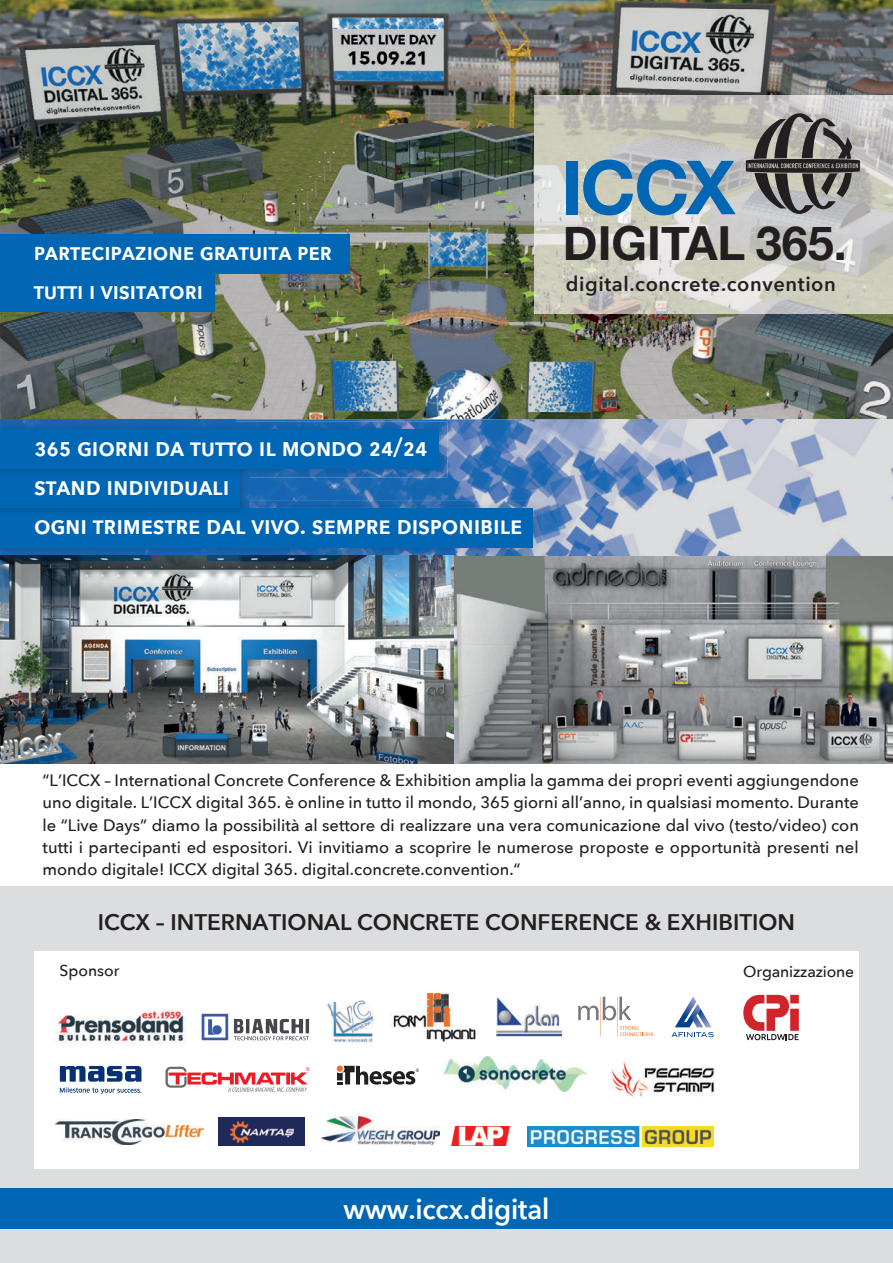
<style>
.page{position:relative;width:893px;height:1263px;background:#dcdddf}
.page>*{position:absolute;margin:0;border:0;box-sizing:border-box;transform-origin:0 0}
.t1{font:700 46.95px "Helvetica Neue";color:#231f20}
.t2{font:600 28.5px "Avenir Next";letter-spacing:-.005em;color:#fff;scale:.95 1}
.t3{font:600 25.5px "Avenir Next";letter-spacing:-.005em;color:#fff;scale:.95 1}
.t4{font:600 24px "Avenir Next";letter-spacing:-.005em;color:#fff;scale:.95 1}
.t5{font:600 22.5px "Avenir Next";color:#231f20}
.t6{font:600 20.1px "Avenir Next";letter-spacing:.03em;color:#231f20}
.t7{font:500 16.5px/22.2px "Avenir Next";color:#231f20;text-align:justify}
.t8{font:500 15.75px "Avenir Next";letter-spacing:-.01em;color:#231f20}
</style>
<div class="page">
<img style="left:0;top:0;width:893px;height:419px">
<div style="left:0;top:764px;width:893px;height:122px;background:#fff"></div>
<img style="left:235px;top:419px;width:658px;height:137px">
<img style="left:0;top:419px;width:235px;height:2px">
<div style="left:0;top:1188px;width:893px;height:41px;background:#0166b3"></div>
<img style="left:534px;top:95px;width:359px;height:218px">
<svg style="left:583px;top:160px;width:153px;height:55px;background:#6b9ab8"></svg>
<div style="left:566px;top:161px;width:12px;height:53px;background:#0166b3"></div>
<svg style="left:746px;top:113px;width:114px;height:101px;background:#83817e"></svg>
<div style="left:0;top:274px;width:215px;height:38px;background:#0166b3"></div>
<div style="left:0;top:235px;width:350px;height:39px;background:#0166b3"></div>
<img style="left:0;top:500px;width:542px;height:56px">
<div style="left:0;top:508px;width:533px;height:39px;background:#0166b3"></div>
<img style="left:240px;top:478px;width:9px;height:22px">
<div style="left:0;top:469px;width:240px;height:39px;background:#0166b3"></div>
<img style="left:0;top:421px;width:447px;height:57px">
<img style="left:0;top:469px;width:240px;height:9px">
<div style="left:0;top:429px;width:438px;height:40px;background:#0166b3"></div>
<img style="left:453px;top:556px;width:440px;height:208px">
<div style="left:34px;top:951px;width:825px;height:218px;background:#fff"></div>
<img style="left:0;top:556px;width:453px;height:208px">
<svg style="left:743px;top:995px;width:56px;height:45px"></svg>
<img style="left:334px;top:1000px;width:31px;height:2px">
<img style="left:327px;top:1002px;width:46px;height:41px">
<svg style="left:202px;top:1014px;width:26px;height:26px"></svg>
<svg style="left:234px;top:1019px;width:75px;height:21px"></svg>
<img style="left:55px;top:1010px;width:132px;height:35px">
<svg style="left:165px;top:1067px;width:145px;height:25px"></svg>
<svg style="left:60px;top:1066px;width:81px;height:28px"></svg>
<svg style="left:337px;top:1065px;width:82px;height:19px"></svg>
<img style="left:322px;top:1114px;width:117px;height:31px">
<div style="left:219px;top:1118px;width:86px;height:28px;background:#202a59"></div>
<img style="left:230px;top:1121px;width:63px;height:21px">
<img style="left:450px;top:1126px;width:61px;height:20px">
<img style="left:56px;top:1119px;width:148px;height:25px">
<svg style="left:671px;top:996px;width:43px;height:41px"></svg>
<img style="left:611px;top:1061px;width:104px;height:35px">
<img style="left:389px;top:993px;width:87px;height:48px">
<img style="left:444px;top:1056px;width:144px;height:35px">
<img style="left:496px;top:998px;width:66px;height:39px">
<svg style="left:620px;top:1026px;width:33px;height:10px"></svg>
<hr style="left:600px;top:997px;width:1px;height:39px;background:#f36e21">
<hr style="left:618px;top:997px;width:1px;height:40px;background:#f36e21">
<svg style="left:578px;top:997px;width:53px;height:23px"></svg>
<img style="left:528px;top:1127px;width:185px;height:20px">
<h3 class="t4" style="left:34px;top:231px;width:316px">PARTECIPAZIONE GRATUITA PER</h3>
<h3 class="t4" style="left:34px;top:270px;width:180px">TUTTI I VISITATORI</h3>
<h1 class="t1" style="left:563px;top:206px;width:286px">DIGITAL 365.</h1>
<p class="t6" style="left:566px;top:266px;width:272px">digital.concrete.convention</p>
<h3 class="t3" style="left:34px;top:425px;width:416px">365 GIORNI DA TUTTO IL MONDO 24/24</h3>
<h3 class="t3" style="left:34px;top:464px;width:207px">STAND INDIVIDUALI</h3>
<h3 class="t3" style="left:34px;top:503px;width:516px">OGNI TRIMESTRE DAL VIVO. SEMPRE DISPONIBILE</h3>
<p class="t7" style="left:43px;top:769px;width:818px">“L’ICCX – International Concrete Conference &amp; Exhibition amplia la gamma dei propri eventi aggiungendone uno digitale. L’ICCX digital 365. è online in tutto il mondo, 365 giorni all’anno, in qualsiasi momento. Durante le “Live Days” diamo la possibilità al settore di realizzare una vera comunicazione dal vivo (testo/video) con tutti i partecipanti ed espositori. Vi invitiamo a scoprire le numerose proposte e opportunità presenti nel mondo digitale! ICCX digital 365. digital.concrete.convention.“</p>
<h3 class="t5" style="left:98px;top:902px;width:699px">ICCX – INTERNATIONAL CONCRETE CONFERENCE &amp; EXHIBITION</h3>
<p class="t8" style="left:60px;top:957px;width:62px">Sponsor</p>
<p class="t8" style="left:743px;top:958px;width:113px">Organizzazione</p>
<h2 class="t2" style="left:344px;top:1184px;width:218px">www.iccx.digital</h2>
</div>
